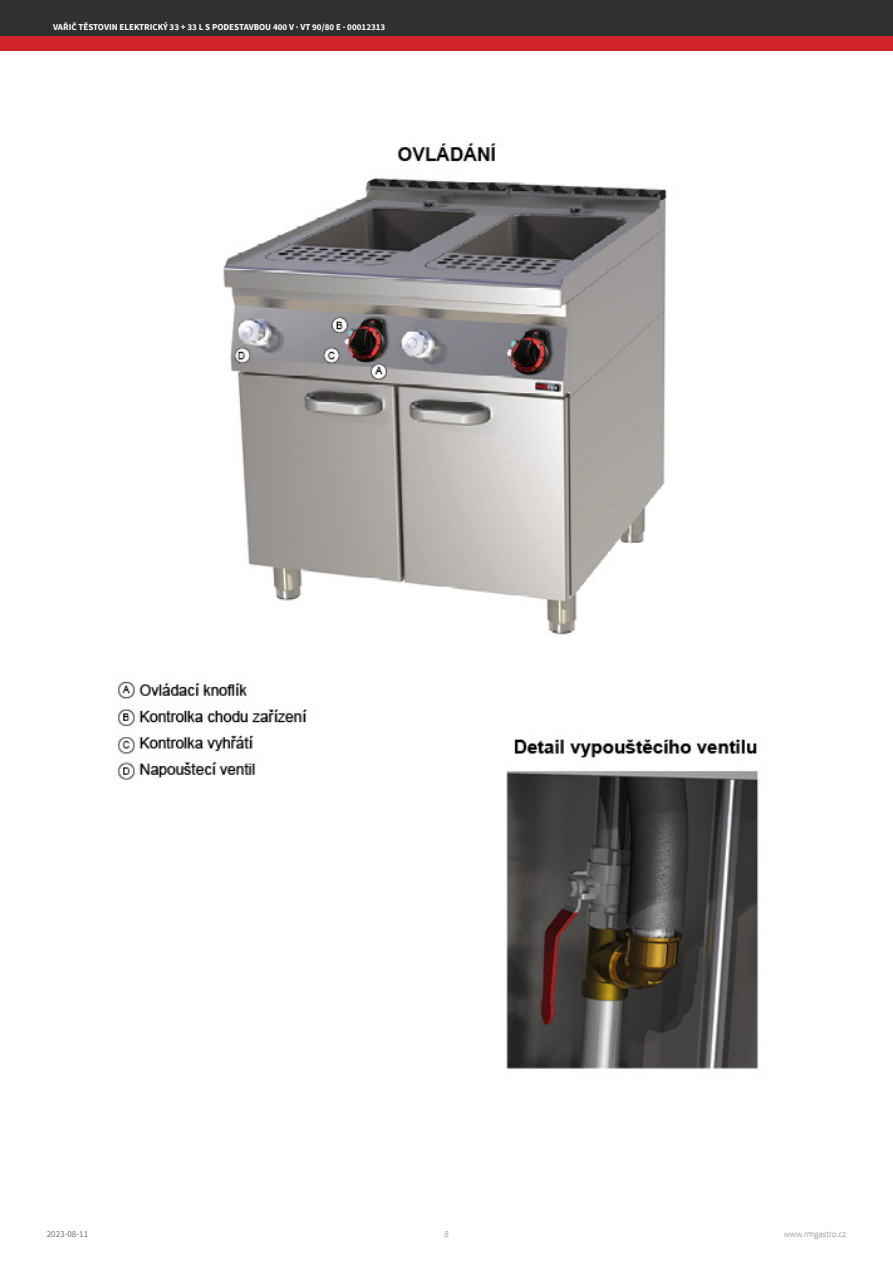
<style>
.page{position:relative;width:893px;height:1263px;background:#fff}
.page>*{position:absolute;margin:0;border:0;box-sizing:border-box;transform-origin:0 0}
.t1{font:700 9px "Source Sans Pro";color:#fff}
.t2{font:300 9px "Source Sans Pro";color:#6f7073}
.t3{font:9px "Source Sans Pro";color:#6f7073}
</style>
<div class="page">
<div style="left:0;top:0;width:893px;height:51px;background:#d1232a"></div>
<div style="left:0;top:0;width:893px;height:36px;background:#2f3131"></div>
<img style="left:118px;top:143px;width:641px;height:926px">
<p class="t1" style="left:53px;top:21px;width:334px">VAŘIČ TĚSTOVIN ELEKTRICKÝ 33 + 33 L S PODESTAVBOU 400 V · VT 90/80 E · 00012313</p>
<p class="t2" style="left:444px;top:1229px;width:6px">8</p>
<p class="t3" style="left:47px;top:1229px;width:43px">2023-08-11</p>
<p class="t2" style="left:784px;top:1229px;width:64px">www.rmgastro.cz</p>
</div>
